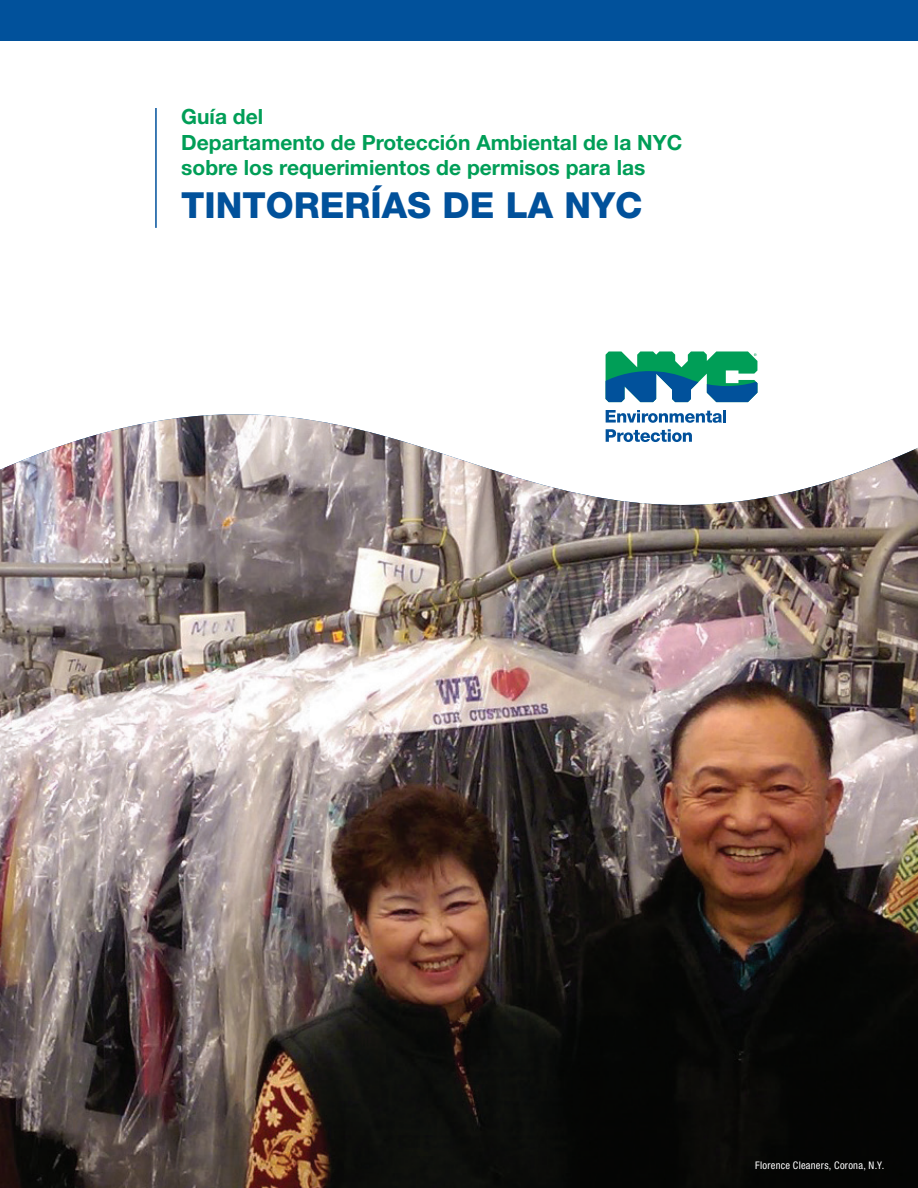
<style>
.page{position:relative;width:918px;height:1188px;background:#fff}
.page>*{position:absolute;margin:0;border:0;box-sizing:border-box;transform-origin:0 0}
.A-Cover_Title{font:800 36px "Helvetica Neue LT Std";color:#01519b}
.A-Cover_Title-2{font:700 21px/25.2px "Helvetica Neue LT Std";color:#009e57}
.Intro_body{font:condensed 10.5px "Helvetica Neue";letter-spacing:.025em;color:#fff}
</style>
<div class="page">
<img style="left:0;top:354px;width:918px;height:834px">
<img style="left:0;top:414px;width:918px;height:128px">
<div style="left:0;top:0;width:918px;height:40px;background:#01519b"></div>
<svg style="left:606px;top:410px;width:120px;height:13px"></svg>
<svg style="left:606px;top:429px;width:86px;height:13px"></svg>
<svg style="left:606px;top:351px;width:151px;height:51px"></svg>
<hr style="left:155px;top:108px;width:2px;height:120px;background:#01519b">
<p class="A-Cover_Title-2" style="left:181px;top:104px;width:503px">Guía del<br>Departamento de Protección Ambiental de la NYC sobre los requerimientos de permisos para las</p>
<p class="A-Cover_Title" style="left:181px;top:184px;width:463px">TINTORERÍAS DE LA NYC</p>
<p class="Intro_body" style="left:755px;top:1159px;width:131px">Florence Cleaners, Corona, N.Y.</p>
</div>
